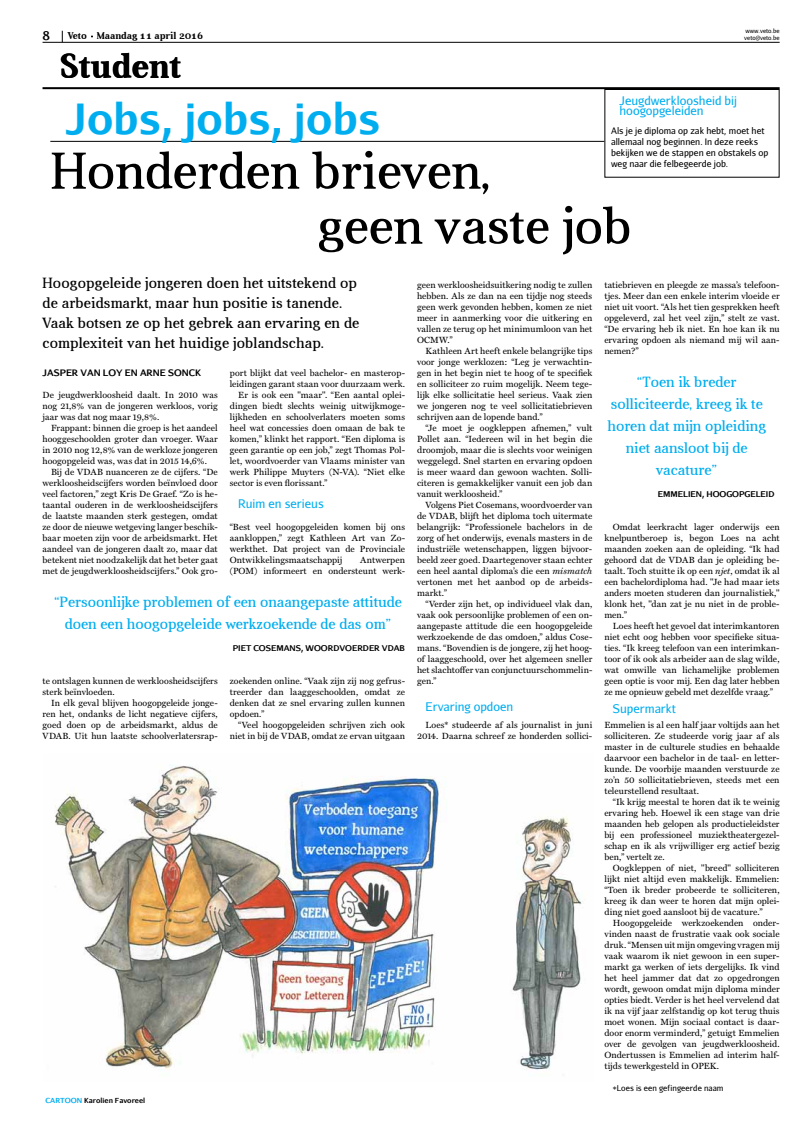
<style>
.page{position:relative;width:808px;height:1134px;background:#fff}
.page>*{position:absolute;margin:0;border:0;box-sizing:border-box;transform-origin:0 0}
.t1{font:52px/55px "Aver";color:#000}
.t2{font:700 42px "Aurulent Sans";color:#00aeef}
.t3{font:700 35px "Aver";color:#000}
.t4{font:15px/22px "Aver";color:#00aeef;text-align:center}
.t5{font:15px/20px "Aver";letter-spacing:.01em;color:#000}
.t6{font:12px/10px "Aurulent Sans";color:#00aeef}
.t7{font:700 12px "Aurulent Sans";color:#000}
.t8{font:700 10px "Aver";color:#000}
.t9{font:9px/11px "Miller Text";letter-spacing:.005em;color:#000;text-align:justify}
.t10{font:9px/11px "Aurulent Sans";letter-spacing:.005em;color:#000}
.t11{font:700 9px "Aurulent Sans";color:#000}
.t12{font:700 8px "Aurulent Sans";color:#000}
.t13{font:8px "Aurulent Sans";letter-spacing:.01em;color:#000}
.t14{font:700 7px "Aurulent Sans";color:#000}
.t15{font:700 7px "Aurulent Sans";color:#00aeef}
.t16{font:6px/7.2px "Aurulent Sans";color:#000}
.s1{font-style:italic}
</style>
<div class="page">
<img style="left:55px;top:764px;width:527px;height:306px">
<div style="left:604px;top:89px;width:176px;height:89px;border:1px solid #000"></div>
<hr style="left:50px;top:141px;width:554px;height:1px;background:#000">
<hr style="left:43px;top:42px;width:737px;height:1px;background:#000">
<hr style="left:43px;top:87px;width:737px;height:2px;background:#000">
<h3 class="t7" style="left:43px;top:27px;width:9px">8</h3>
<p class="t8" style="left:68px;top:30px;width:137px">Veto Maandag 11 april 2016</p>
<p class="t16" style="left:744px;top:27px;width:37px">www.veto.be veto@veto.be</p>
<h3 class="t3" style="left:60px;top:46px;width:123px">Student</h3>
<h3 class="t6" style="left:619px;top:96px;width:119px">Jeugdwerkloosheid bij hoogopgeleiden</h3>
<p class="t10" style="left:611px;top:125px;width:159px">Als je je diploma op zak hebt, moet het allemaal nog beginnen. In deze reeks bekijken we de stappen en obstakels op weg naar die felbegeerde job.</p>
<h2 class="t2" style="left:66px;top:87px;width:316px">JOBS, JOBS, JOBS</h2>
<h1 class="t1" style="left:317px;top:144px;width:316px;text-indent:-266px">Honderden brieven,<br>geen vaste job</h1>
<h3 class="t5" style="left:43px;top:273px;width:318px">Hoogopgeleide jongeren doen het uitstekend op de arbeidsmarkt, maar hun positie is tanende.<br>Vaak botsen ze op het gebrek aan ervaring en de complexiteit van het huidige joblandschap.</h3>
<p class="t11" style="left:43px;top:366px;width:160px">JASPER VAN LOY EN ARNE SONCK</p>
<p class="t9" style="left:43px;top:389px;width:177px">De jeugdwerkloosheid daalt. In 2010 was nog 21,8% van de jongeren werkloos, vorig jaar was dat nog maar 19,8%.</p>
<p class="t9" style="left:43px;top:422px;width:177px;text-indent:9px">Frappant: binnen die groep is het aandeel hooggeschoolden groter dan vroeger. Waar in 2010 nog 12,8% van de werkloze jongeren hoogopgeleid was, was dat in 2015 14,6%.</p>
<p class="t9" style="left:43px;top:466px;width:177px;text-indent:9px">Bij de VDAB nuanceren ze de cijfers. “De werkloosheidscijfers worden beïnvloed door veel factoren,” zegt Kris De Graef. “Zo is he&shy;taantal ouderen in de werkloosheidscijfers de laatste maanden sterk gestegen, omdat ze door de nieuwe wetgeving langer beschik&shy;baar moeten zijn voor de arbeidsmarkt. Het aandeel van de jongeren daalt zo, maar dat betekent niet noodzakelijk dat het beter gaat met de jeugdwerkloosheidscijfers.” Ook gro-</p>
<p class="t9" style="left:230px;top:367px;width:177px">port blijkt dat veel bachelor- en masterop-</p>
<p class="t9" style="left:230px;top:378px;width:177px">leidingen garant staan voor duurzaam werk.</p>
<p class="t9" style="left:238px;top:389px;width:168px">Er is ook een "maar". “Een aantal oplei-</p>
<p class="t9" style="left:230px;top:400px;width:177px">dingen biedt slechts weinig uitwijkmoge-</p>
<p class="t9" style="left:230px;top:411px;width:177px">lijkheden en schoolverlaters moeten soms</p>
<p class="t9" style="left:230px;top:422px;width:177px">heel wat concessies doen omaan de bak te</p>
<p class="t9" style="left:230px;top:433px;width:177px">komen,” klinkt het rapport. “Een diploma is</p>
<p class="t9" style="left:230px;top:444px;width:177px">geen garantie op een job,” zegt Thomas Pol-</p>
<p class="t9" style="left:230px;top:455px;width:177px">let, woordvoerder van Vlaams minister van</p>
<p class="t9" style="left:230px;top:466px;width:177px">werk Philippe Muyters (N-VA). “Niet elke</p>
<p class="t9" style="left:230px;top:477px;width:99px">sector is even florissant.”</p>
<h3 class="t6" style="left:238px;top:498px;width:87px">Ruim en serieus</h3>
<p class="t9" style="left:230px;top:521px;width:177px">“Best veel hoogopgeleiden komen bij ons aankloppen,” zegt Kathleen Art van Zo&shy;werkthet. Dat project van de Provinciale Ontwikkelingsmaatschappij</p>
<p class="t9" style="left:230px;top:554px;width:177px;text-align:right">Antwerpen<br>(POM) informeert en ondersteunt werk-</p>
<h3 class="t4" style="left:54px;top:591px;width:349px">“Persoonlijke problemen of een onaangepaste attitude doen een hoogopgeleide werkzoekende de das om”</h3>
<p class="t12" style="left:233px;top:642px;width:174px">PIET COSEMANS, WOORDVOERDER VDAB</p>
<p class="t9" style="left:43px;top:675px;width:177px">te ontslagen kunnen de werkloosheidscijfers sterk beïnvloeden.</p>
<p class="t9" style="left:43px;top:697px;width:177px;text-indent:8px">In elk geval blijven hoogopgeleide jonge&shy;ren het, ondanks de licht negatieve cijfers, goed doen op de arbeidsmarkt, aldus de VDAB. Uit hun laatste schoolverlatersrap-</p>
<p class="t9" style="left:230px;top:675px;width:177px">zoekenden online. “Vaak zijn zij nog gefrus&shy;treerder dan laaggeschoolden, omdat ze denken dat ze snel ervaring zullen kunnen opdoen.”</p>
<p class="t9" style="left:230px;top:719px;width:177px;text-align:right">“Veel hoogopgeleiden schrijven zich ook niet in bij de VDAB, omdat ze ervan uitgaan</p>
<p class="t15" style="left:45px;top:1095px;width:6px">CAR</p>
<p class="t15" style="left:60px;top:1095px;width:12px">TOON</p>
<p class="t14" style="left:84px;top:1095px;width:63px">KAROLIEN FAVOREEL</p>
<p class="t9" style="left:417px;top:279px;width:177px">geen werkloosheidsuitkering nodig te zullen hebben. Als ze dan na een tijdje nog steeds geen werk gevonden hebben, komen ze niet meer in aanmerking voor die uitkering en vallen ze terug op het minimumloon van het OCMW.”</p>
<p class="t9" style="left:417px;top:345px;width:177px;text-indent:9px">Kathleen Art heeft enkele belangrijke tips voor jonge werklozen: “Leg je verwachtin&shy;gen in het begin niet te hoog of te specifiek en solliciteer zo ruim mogelijk. Neem tege&shy;lijk elke sollicitatie heel serieus. Vaak zien we jongeren nog te veel sollicitatiebrieven schrijven aan de lopende band.”</p>
<p class="t9" style="left:417px;top:422px;width:177px;text-indent:9px">“Je moet je oogkleppen afnemen,” vult Pollet aan. “Iedereen wil in het begin die droomjob, maar die is slechts voor weinigen weggelegd. Snel starten en ervaring opdoen is meer waard dan gewoon wachten. Solli&shy;citeren is gemakkelijker vanuit een job dan vanuit werkloosheid.”</p>
<p class="t9" style="left:417px;top:499px;width:177px;text-indent:9px">Volgens Piet Cosemans, woordvoerder van de VDAB, blijft het diploma toch uitermate belangrijk: “Professionele bachelors in de zorg of het onderwijs, evenals masters in de industriële wetenschappen, liggen bijvoor&shy;beeld zeer goed. Daartegenover staan echter een heel aantal diploma’s die een <span class="s1">mismatch </span>vertonen met het aanbod op de arbeids&shy;markt.”</p>
<p class="t9" style="left:417px;top:598px;width:177px;text-indent:9px">“Verder zijn het, op individueel vlak dan, vaak ook persoonlijke problemen of een on&shy;aangepaste attitude die een hoogopgeleide werkzoekende de das omdoen,” aldus Cose&shy;mans. “Bovendien is de jongere, zij het hoog&shy;of laaggeschoold, over het algemeen sneller het slachtoffer van conjunctuurschommelin&shy;gen.”</p>
<h3 class="t6" style="left:426px;top:701px;width:89px">Ervaring opdoen</h3>
<p class="t9" style="left:417px;top:719px;width:177px;text-align:right">Loes* studeerde af als journalist in juni<br>2014. Daarna schreef ze honderden sollici-</p>
<p class="t9" style="left:604px;top:279px;width:177px">tatiebrieven en pleegde ze massa’s telefoon&shy;tjes. Meer dan een enkele interim vloeide er niet uit voort. “Als het tien gesprekken heeft opgeleverd, zal het veel zijn,” stelt ze vast. “De ervaring heb ik niet. En hoe kan ik nu ervaring opdoen als niemand mij wil aan&shy;nemen?”</p>
<h3 class="t4" style="left:607px;top:371px;width:160px">“Toen ik breder solliciteerde, kreeg ik te horen dat mijn opleiding niet aansloot bij de vacature”</h3>
<p class="t12" style="left:658px;top:488px;width:117px">EMMELIEN, HOOGOPGELEID</p>
<p class="t9" style="left:604px;top:521px;width:177px;text-indent:9px">Omdat leerkracht lager onderwijs een knelpuntberoep is, begon Loes na acht maanden zoeken aan de opleiding. “Ik had gehoord dat de VDAB dan je opleiding be&shy;taalt. Toch stuitte ik op een <span class="s1">njet</span>, omdat ik al een bachelordiploma had. "Je had maar iets anders moeten studeren dan journalistiek," klonk het, "dan zat je nu niet in de proble&shy;men.”</p>
<p class="t9" style="left:604px;top:620px;width:177px;text-indent:9px">Loes heeft het gevoel dat interimkantoren niet echt oog hebben voor specifieke situa&shy;ties. “Ik kreeg telefoon van een interimkan&shy;toor of ik ook als arbeider aan de slag wilde, wat omwille van lichamelijke problemen geen optie is voor mij. Een dag later hebben ze me opnieuw gebeld met dezelfde vraag.”</p>
<h3 class="t6" style="left:613px;top:703px;width:64px">Supermarkt</h3>
<p class="t9" style="left:604px;top:719px;width:177px">Emmelien is al een half jaar voltijds aan het solliciteren. Ze studeerde vorig jaar af als master in de culturele studies en behaalde daarvoor een bachelor in de taal- en letter&shy;kunde. De voorbije maanden verstuurde ze zo’n 50 sollicitatiebrieven, steeds met een teleurstellend resultaat.</p>
<p class="t9" style="left:604px;top:796px;width:177px;text-indent:9px">“Ik krijg meestal te horen dat ik te weinig ervaring heb. Hoewel ik een stage van drie maanden heb gelopen als productieleidster bij een professioneel muziektheatergezel&shy;schap en ik als vrijwilliger erg actief bezig ben,” vertelt ze.</p>
<p class="t9" style="left:604px;top:862px;width:177px;text-indent:9px">Oogkleppen of niet, "breed" solliciteren lijkt niet altijd even makkelijk. Emmelien: “Toen ik breder probeerde te solliciteren, kreeg ik dan weer te horen dat mijn oplei&shy;ding niet goed aansloot bij de vacature.”</p>
<p class="t9" style="left:604px;top:917px;width:177px;text-indent:8px">Hoogopgeleide werkzoekenden onder&shy;vinden naast de frustratie vaak ook sociale druk. “Mensen uit mijn omgeving vragen mij vaak waarom ik niet gewoon in een super&shy;markt ga werken of iets dergelijks. Ik vind het heel jammer dat dat zo opgedrongen wordt, gewoon omdat mijn diploma minder opties biedt. Verder is het heel vervelend dat ik na vijf jaar zelfstandig op kot terug thuis moet wonen. Mijn sociaal contact is daar&shy;door enorm verminderd,” getuigt Emmelien over de gevolgen van jeugdwerkloosheid.<br>Ondertussen is Emmelien ad interim half&shy;tijds tewerkgesteld in OPEK.</p>
<p class="t13" style="left:613px;top:1083px;width:112px">*Loes is een gefingeerde naam</p>
</div>
